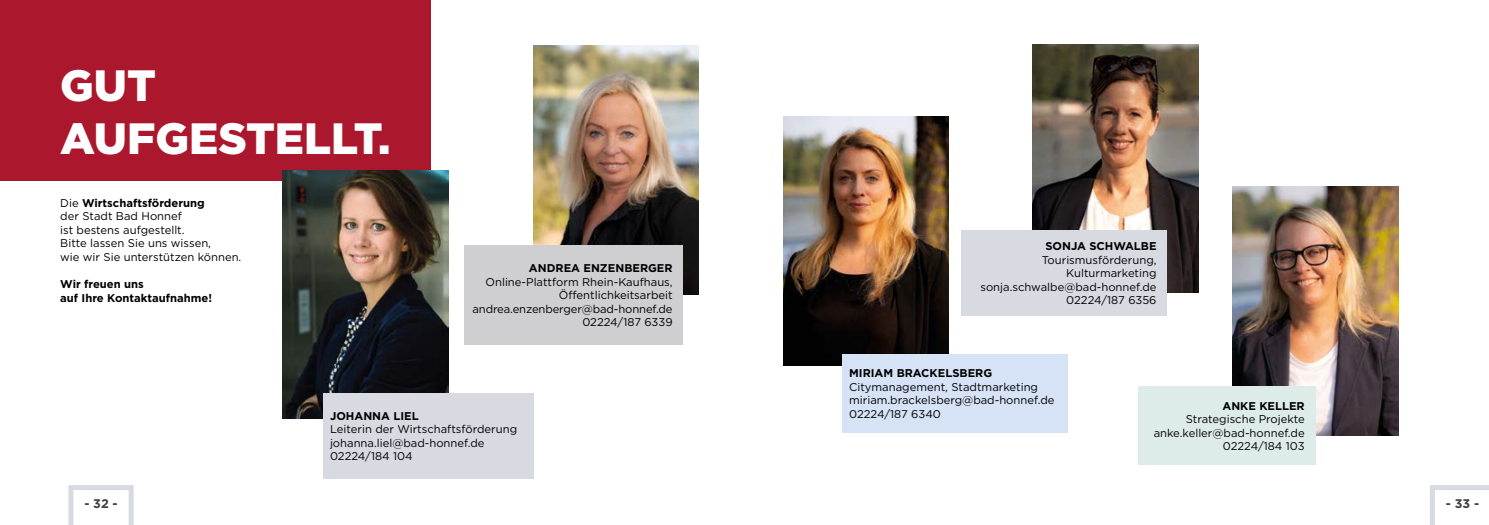
<style>
.page{position:relative;width:1489px;height:525px;background:#fff}
.page>*{position:absolute;margin:0;border:0;box-sizing:border-box;transform-origin:0 0}
.t1{font:900 43.75px/52.5px "Gotham";color:#fff}
.t2{font:700 12.5px "Gotham";color:#404040}
.t3{font:11.25px/13.5px "Gotham";color:#000}
.t4{font:700 11.25px/13.5px "Gotham";color:#000}
.s1{font-weight:700}
</style>
<div class="page">
<div style="left:0;top:0;width:430px;height:181px;background:#ab182d"></div>
<img style="left:1232px;top:187px;width:165px;height:248px">
<img style="left:1032px;top:44px;width:166px;height:248px">
<img style="left:783px;top:117px;width:165px;height:248px">
<img style="left:283px;top:170px;width:165px;height:248px">
<img style="left:533px;top:46px;width:166px;height:248px">
<div style="left:323px;top:393px;width:210px;height:85px;background:#d7dae1"></div>
<div style="left:842px;top:354px;width:225px;height:78px;background:#d6e2f5"></div>
<div style="left:1137px;top:386px;width:178px;height:78px;background:#deece9"></div>
<div style="left:464px;top:245px;width:219px;height:99px;background:#cfcfd2"></div>
<div style="left:961px;top:230px;width:206px;height:85px;background:#d7dae1"></div>
<svg style="left:68px;top:485px;width:66px;height:39px"></svg>
<svg style="left:1430px;top:485px;width:58px;height:39px"></svg>
<h1 class="t1" style="left:60px;top:59px;width:332px">GUT<br>AUFGESTELLT.</h1>
<p class="t3" style="left:60px;top:196px;width:183px">Die <span class="s1">Wirtschaftsförderung<br></span>der Stadt Bad Honnef<br>ist bestens aufgestellt.<br>Bitte lassen Sie uns wissen,<br>wie wir Sie unterstützen können.</p>
<p class="t4" style="left:60px;top:277px;width:153px">Wir freuen uns<br>auf Ihre Kontaktaufnahme!</p>
<p class="t4" style="left:529px;top:261px;width:145px">ANDREA ENZENBERGER</p>
<p class="t3" style="left:472px;top:274px;width:202px;text-align:right">Online-Plattform Rhein-Kaufhaus,<br>Öffentlichkeitsarbeit andrea.enzenberger@bad-honnef.de<br>02224/187 6339</p>
<p class="t4" style="left:330px;top:409px;width:90px">JOHANNA LIEL</p>
<p class="t3" style="left:330px;top:422px;width:189px">Leiterin der Wirtschaftsförderung johanna.liel@bad-honnef.de<br>02224/184 104</p>
<p class="t4" style="left:1045px;top:239px;width:113px">SONJA SCHWALBE</p>
<p class="t3" style="left:980px;top:252px;width:178px;text-align:right">Tourismusförderung,<br>Kulturmarketing sonja.schwalbe@bad-honnef.de<br>02224/187 6356</p>
<p class="t4" style="left:849px;top:366px;width:144px">MIRIAM BRACKELSBERG</p>
<p class="t3" style="left:849px;top:380px;width:207px">Citymanagement, Stadtmarketing miriam.brackelsberg@bad-honnef.de<br>02224/187 6340</p>
<p class="t4" style="left:1222px;top:399px;width:84px">ANKE KELLER</p>
<p class="t3" style="left:1153px;top:412px;width:152px;text-align:right">Strategische Projekte anke.keller@bad-honnef.de<br>02224/184 103</p>
<p class="t2" style="left:84px;top:494px;width:35px">- 32 -</p>
<p class="t2" style="left:1445px;top:494px;width:35px">- 33 -</p>
</div>
